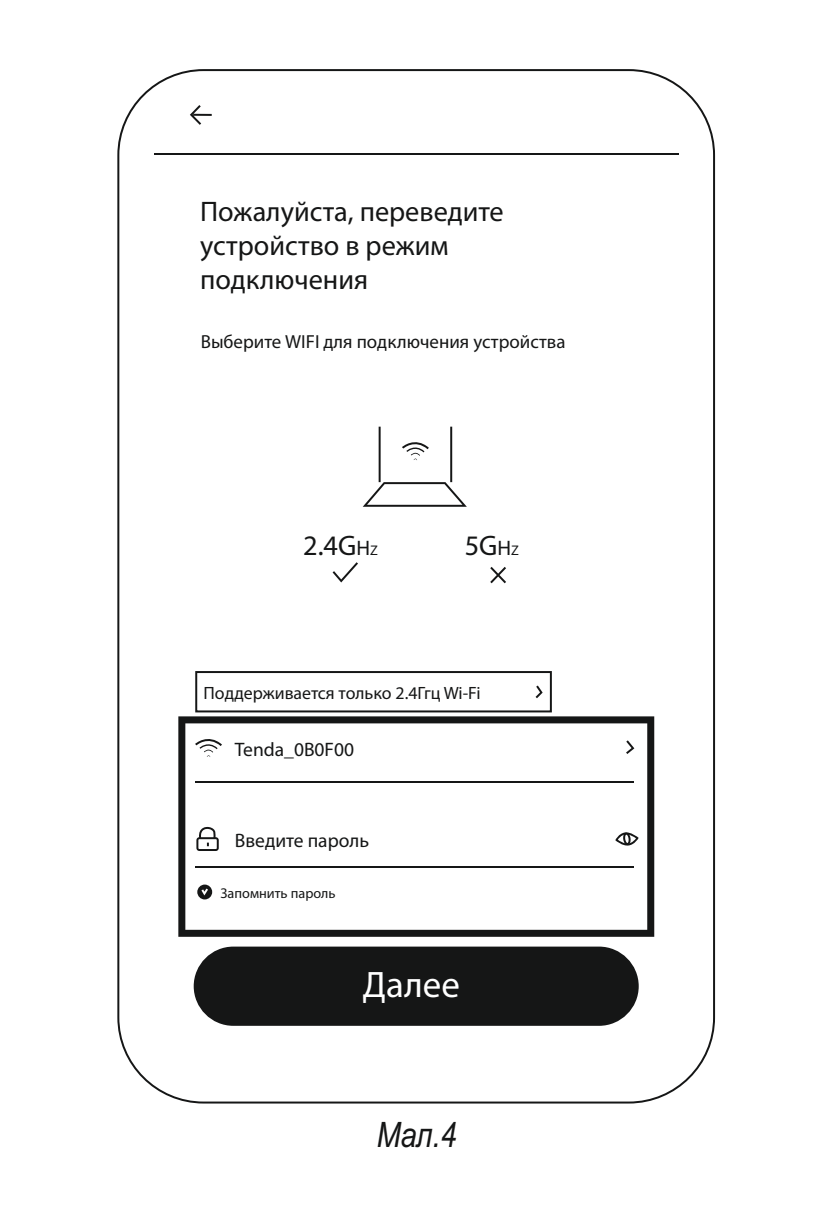
<style>
.page{position:relative;width:834px;height:1231px;background:#fff}
.page>*{position:absolute;margin:0;border:0;box-sizing:border-box;transform-origin:0 0}
.t1{font:36.75px "Myriad Pro";letter-spacing:.005em;color:#fff}
.t2{font:italic 35px "Arial Narrow";color:#151616}
.t3{font:28.35px/33.9px "Myriad Pro";color:#151616}
.t4{font:19.6px "Myriad Pro";color:#151616}
.t5{font:18.9px "Myriad Pro";color:#151616}
.t6{font:17.85px "Myriad Pro";color:#151616}
.t7{font:14.35px "Myriad Pro";color:#151616}
.s1{font-size:21px}
.s2{font-size:14px}
</style>
<div class="page">
<svg style="left:190px;top:105px;width:22px;height:20px"></svg>
<hr style="left:154px;top:152px;width:524px;height:2px;background:#151616">
<svg style="left:332px;top:562px;width:26px;height:20px"></svg>
<svg style="left:490px;top:567px;width:16px;height:16px"></svg>
<svg style="left:363px;top:426px;width:103px;height:80px"></svg>
<div style="left:194px;top:946px;width:444px;height:79px;background:#151616;border-radius:40px"></div>
<svg style="left:535px;top:685px;width:7px;height:13px"></svg>
<div style="left:195px;top:671px;width:356px;height:41px;border:2px solid #151616"></div>
<svg style="left:178px;top:716px;width:476px;height:220px"></svg>
<p class="t3" style="left:200px;top:196px;width:305px">Пожалуйста, переведите устройство в режим подключения</p>
<p class="t5" style="left:201px;top:333px;width:366px">Выберите WIFI для подключения устройства</p>
<p class="t3" style="left:303px;top:531px;width:76px">2.4G<span class="s1">H</span><span class="s2">Z</span></p>
<p class="t3" style="left:464px;top:531px;width:56px">5G<span class="s1">H</span><span class="s2">Z</span></p>
<p class="t6" style="left:203px;top:686px;width:278px">Поддерживается только 2.4Ггц Wi-Fi</p>
<p class="t4" style="left:235px;top:741px;width:121px">Tenda_0B0F00</p>
<p class="t4" style="left:235px;top:832px;width:136px">Введите пароль</p>
<p class="t7" style="left:220px;top:887px;width:116px">Запомнить пароль</p>
<p class="t1" style="left:362px;top:969px;width:99px">Далее</p>
<p class="t2" style="left:376px;top:1121px;width:82px">Мал.4</p>
</div>
